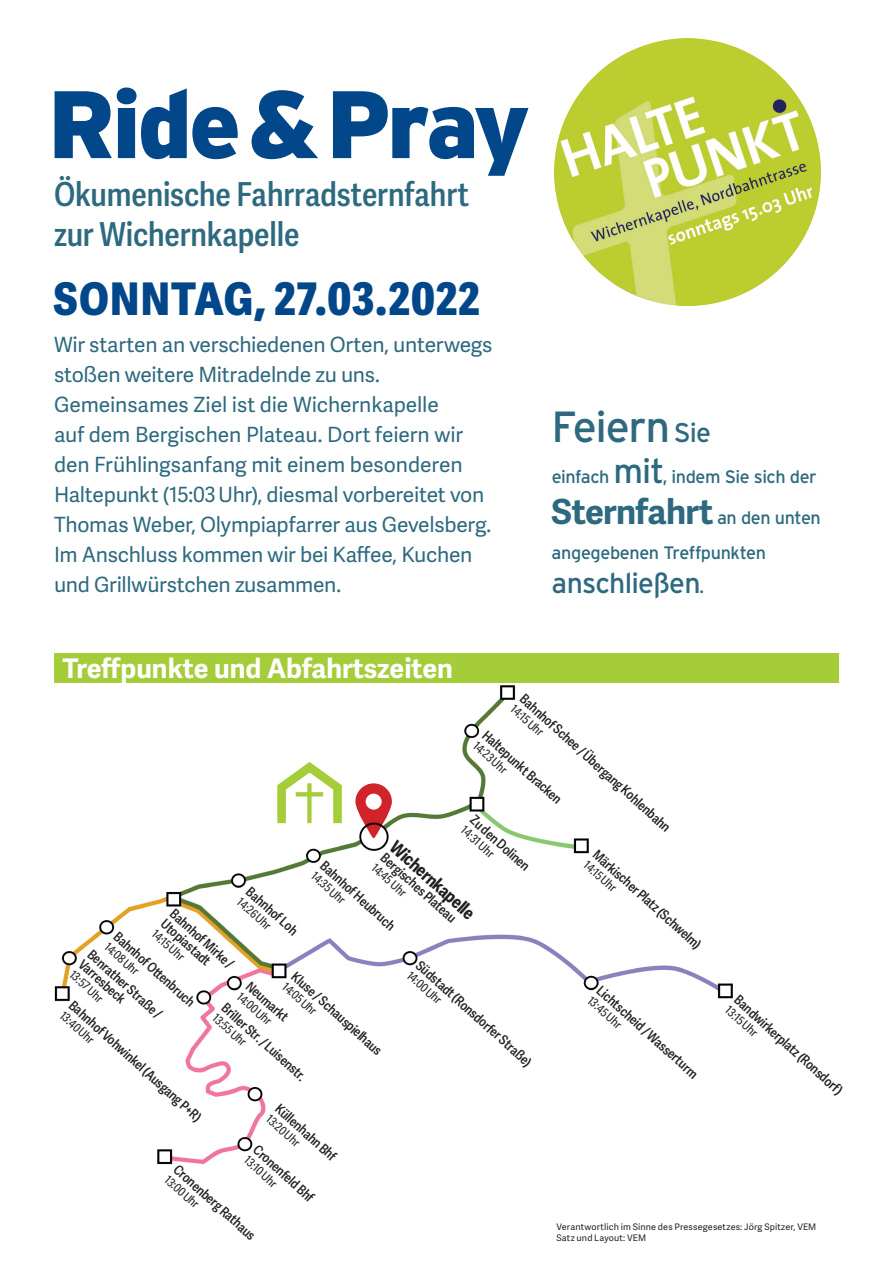
<style>
.page{position:relative;width:893px;height:1263px;background:#fff}
.page>*{position:absolute;margin:0;border:0;box-sizing:border-box;transform-origin:0 0}
.t1{font:900 95.55px "Interstate";letter-spacing:-.04em;color:#01478a}
.t2{font:800 45px "Adelle Sans Cnd";letter-spacing:.02em;color:#01478a}
.t3{font:43.5px "Interstate";letter-spacing:-.03em;color:#2d697f}
.t4{font:700 34.5px "Adelle Sans";letter-spacing:-.02em;color:#2d697f}
.t5{font:600 33px/39.6px "Adelle Sans Cnd";letter-spacing:-.005em;color:#2d697f}
.t6{font:28.5px "Interstate";letter-spacing:-.025em;color:#2d697f}
.t7{font:700 27px "Adelle Sans";color:#fff}
.t8{font:21px/30px "Adelle Sans";letter-spacing:-.01em;color:#2d697f}
.t9{font:18px "Interstate";letter-spacing:-.025em;color:#2d697f}
.t10{font:700 18px "Adelle Sans Cnd";color:#231f20}
.t11{font:600 13.5px/13.5px "Adelle Sans Cnd";color:#231f20}
.t12{font:12px "Adelle Sans Cnd";color:#231f20}
.t13{font:9px/10.8px "Adelle Sans";letter-spacing:.015em;color:#231f20}
.s1{color:#fff}
.s2{font-size:27px}
.s3{font-size:34.5px}
.s4{font-family:"Interstate";font-weight:400;font-size:18px}
.s5{font-size:18px}
</style>
<div class="page">
<img style="left:554px;top:39px;width:267px;height:267px">
<img style="left:54px;top:682px;width:785px;height:483px">
<div style="left:54px;top:653px;width:785px;height:29px;background:#a5cd3a"></div>
<h1 class="t1" style="left:48px;top:70px;width:484px">Ride<span class="s1">&amp;</span>Pray</h1>
<h3 class="t5" style="left:54px;top:175px;width:417px">Ökumenische Fahrradsternfahrt zur Wichernkapelle</h3>
<h2 class="t2" style="left:53px;top:270px;width:428px">SONNTAG, 27.03.2022</h2>
<p class="t8" style="left:54px;top:330px;width:440px">Wir starten an verschiedenen Orten, unterwegs stoßen weitere Mitradelnde zu uns.<br>Gemeinsames Ziel ist die Wichernkapelle<br>auf dem Bergischen Plateau. Dort feiern wir den Frühlingsanfang mit einem besonderen Haltepunkt (15:03 Uhr), diesmal vorbereitet von Thomas Weber, Olympiapfarrer aus Gevelsberg.<br>Im Anschluss kommen wir bei Kaffee, Kuchen und Grillwürstchen zusammen.</p>
<h3 class="t7" style="left:63px;top:652px;width:392px">Treffpunkte und Abfahrtszeiten</h3>
<h3 class="t3" style="left:552px;top:402px;width:161px">Feiern <span class="s2">Sie</span></h3>
<h3 class="t9" style="left:552px;top:466px;width:267px">einfach <span class="s3">mit</span>, indem Sie sich der</h3>
<h3 class="t4" style="left:552px;top:491px;width:271px">Sternfahrt <span class="s4">an den unten</span></h3>
<h3 class="t9" style="left:552px;top:542px;width:216px">angegebenen Treffpunkten</h3>
<h3 class="t6" style="left:552px;top:567px;width:154px">anschließen<span class="s5">.</span></h3>
<p class="t11" style="left:526px;top:692px;width:199px;rotate:42deg">Bahnhof Schee / Übergang Kohlenbahn</p>
<p class="t12" style="left:517px;top:702px;width:41px;rotate:42deg">14:15 Uhr</p>
<p class="t11" style="left:489px;top:728px;width:103px;rotate:42deg">Haltepunkt Bracken</p>
<p class="t12" style="left:480px;top:738px;width:43px;rotate:42deg">14:23 Uhr</p>
<p class="t11" style="left:476px;top:813px;width:76px;rotate:42deg">Zu den Dolinen</p>
<p class="t12" style="left:467px;top:823px;width:42px;rotate:42deg">14:31 Uhr</p>
<h3 class="t10" style="left:400px;top:836px;width:108px;rotate:42deg">Wichernkapelle</h3>
<p class="t11" style="left:599px;top:848px;width:142px;rotate:42deg">Märkischer Platz (Schwelm)</p>
<p class="t11" style="left:387px;top:850px;width:98px;rotate:42deg">Bergisches Plateau</p>
<p class="t12" style="left:590px;top:858px;width:41px;rotate:42deg">14:15 Uhr</p>
<p class="t11" style="left:327px;top:859px;width:97px;rotate:42deg">Bahnhof Heubruch</p>
<p class="t12" style="left:378px;top:860px;width:44px;rotate:42deg">14:45 Uhr</p>
<p class="t12" style="left:318px;top:869px;width:43px;rotate:42deg">14:35 Uhr</p>
<p class="t11" style="left:252px;top:885px;width:66px;rotate:42deg">Bahnhof Loh</p>
<p class="t12" style="left:243px;top:895px;width:43px;rotate:42deg">14:26 Uhr</p>
<p class="t11" style="left:176px;top:907px;width:82px;rotate:42deg">Bahnhof Mirke /<br>Utopiastadt</p>
<p class="t12" style="left:158px;top:927px;width:41px;rotate:42deg">14:15 Uhr</p>
<p class="t11" style="left:120px;top:929px;width:105px;rotate:42deg">Bahnhof Ott enbruch</p>
<p class="t12" style="left:111px;top:939px;width:43px;rotate:42deg">14:08 Uhr</p>
<p class="t11" style="left:94px;top:947px;width:96px;rotate:42deg">Benrather Straße /<br>Varresbeck</p>
<p class="t11" style="left:422px;top:958px;width:152px;rotate:42deg">Südstadt (Ronsdorfer Straße)</p>
<p class="t12" style="left:76px;top:967px;width:42px;rotate:42deg">13:57 Uhr</p>
<p class="t11" style="left:298px;top:969px;width:118px;rotate:42deg">Kluse / Schauspielhaus</p>
<p class="t12" style="left:413px;top:968px;width:44px;rotate:42deg">14:00 Uhr</p>
<p class="t11" style="left:252px;top:979px;width:53px;rotate:42deg">Neumarkt</p>
<p class="t12" style="left:289px;top:979px;width:43px;rotate:42deg">14:05 Uhr</p>
<p class="t11" style="left:603px;top:983px;width:132px;rotate:42deg">Lichtscheid / Wasserturm</p>
<p class="t12" style="left:243px;top:989px;width:44px;rotate:42deg">14:00 Uhr</p>
<p class="t12" style="left:594px;top:993px;width:43px;rotate:42deg">13:45 Uhr</p>
<p class="t11" style="left:740px;top:993px;width:142px;rotate:42deg">Bandwirkerplatz (Ronsdorf)</p>
<p class="t11" style="left:75px;top:998px;width:175px;rotate:42deg">Bahnhof Vohwinkel (Ausgang P+R)</p>
<p class="t11" style="left:228px;top:1001px;width:109px;rotate:42deg">Briller Str. / Luisenstr.</p>
<p class="t12" style="left:731px;top:1003px;width:41px;rotate:42deg">13:15 Uhr</p>
<p class="t12" style="left:66px;top:1008px;width:43px;rotate:42deg">13:40 Uhr</p>
<p class="t12" style="left:219px;top:1011px;width:43px;rotate:42deg">13:55 Uhr</p>
<p class="t11" style="left:281px;top:1102px;width:78px;rotate:42deg">Küllenhahn Bhf</p>
<p class="t12" style="left:272px;top:1112px;width:43px;rotate:42deg">13:20 Uhr</p>
<p class="t11" style="left:260px;top:1143px;width:78px;rotate:42deg">Cronenfeld Bhf</p>
<p class="t12" style="left:251px;top:1153px;width:41px;rotate:42deg">13:10 Uhr</p>
<p class="t11" style="left:180px;top:1162px;width:106px;rotate:42deg">Cronenberg Rathaus</p>
<p class="t12" style="left:171px;top:1172px;width:43px;rotate:42deg">13:00 Uhr</p>
<p class="t13" style="left:556px;top:1221px;width:261px">Verantwortlich im Sinne des Pressegesetzes: Jörg Spitzer, VEM<br>Satz und Layout: VEM</p>
</div>
